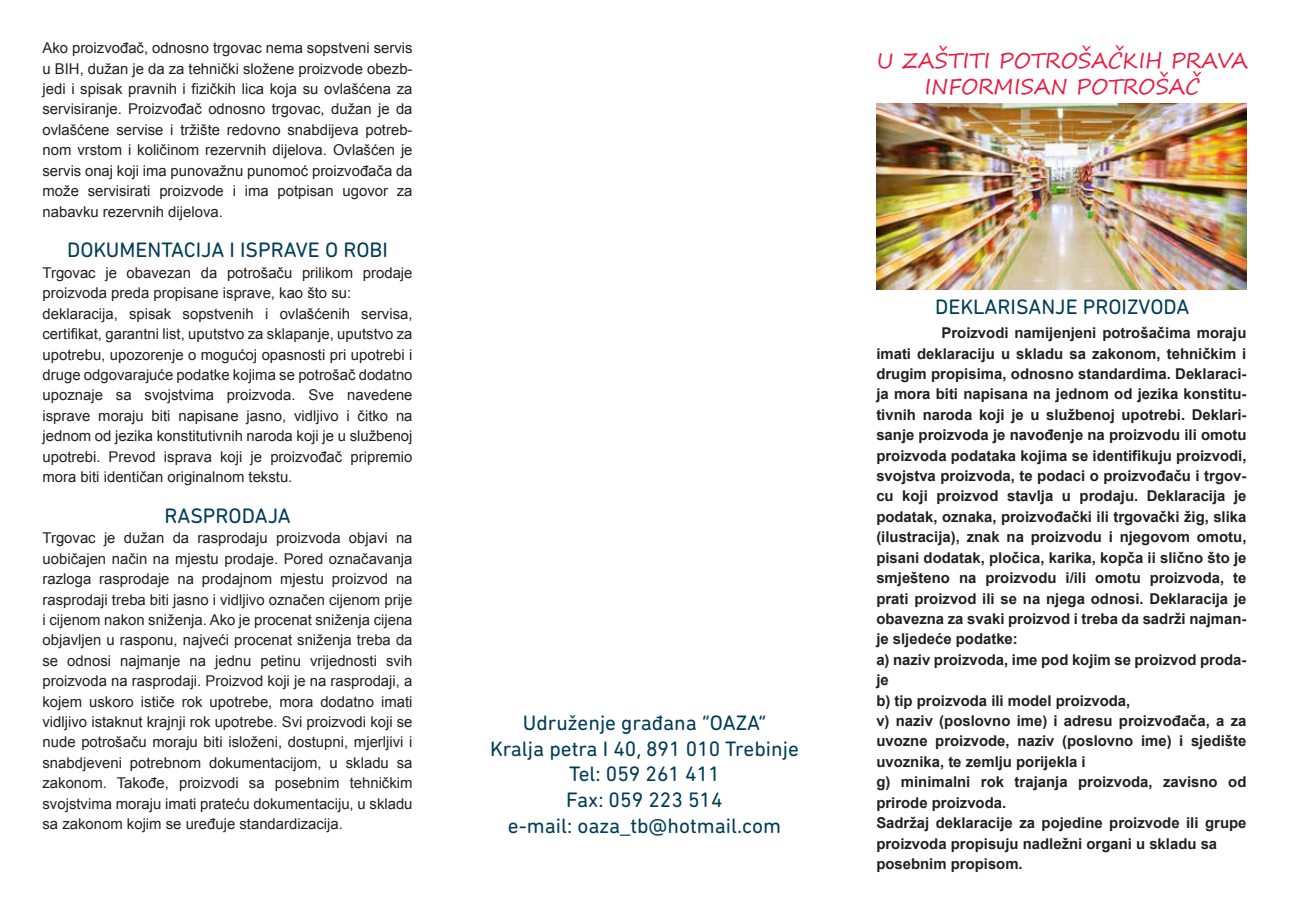
<style>
.page{position:relative;width:1289px;height:919px;background:#fff}
.page>*{position:absolute;margin:0;border:0;box-sizing:border-box;transform-origin:0 0}
.t1{font:21.3px/25.5px "DIN Next Rounded LT Pro";color:#003d58;text-align:center}
.t2{font:21.3px/25.5px "Segoe Print";color:#ed1a3e;text-align:center}
.t3{font:14.85px/20.4px "Arial";color:#231f20;text-align:justify}
.t4{font:700 14.85px/20.4px "Arial";color:#231f20}
</style>
<div class="page">
<img style="left:876px;top:103px;width:370px;height:187px">
<p class="t3" style="left:43px;top:38px;width:371px">Ako proizvođač, odnosno trgovac nema sopstveni servis u BIH, dužan je da za tehnički složene proizvode obezb&shy;jedi i spisak pravnih i fizičkih lica koja su ovlašćena za servisiranje. Proizvođač odnosno trgovac, dužan je da ovlašćene servise i tržište redovno snabdijeva potreb&shy;nom vrstom i količinom rezervnih dijelova. Ovlašćen je servis onaj koji ima punovažnu punomoć proizvođača da može servisirati proizvode i ima potpisan ugovor za nabavku rezervnih dijelova.</p>
<h1 class="t1" style="left:67px;top:237px;width:322px">DOKUMENTACIJA I ISPRAVE O ROBI</h1>
<p class="t3" style="left:43px;top:262px;width:371px;text-align:left">Trgovac je obavezan da potrošaču prilikom prodaje proizvoda preda propisane isprave, kao što su: deklaracija, spisak sopstvenih i ovlašćenih servisa, certifikat, garantni list, uputstvo za sklapanje, uputstvo za upotrebu, upozorenje o mogućoj opasnosti pri upotrebi i druge odgovarajuće podatke kojima se potrošač dodatno upoznaje sa svojstvima proizvoda. Sve navedene isprave moraju biti napisane jasno, vidljivo i čitko na jednom od jezika konstitutivnih naroda koji je u službenoj upotrebi. Prevod isprava koji je proizvođač pripremio mora biti identičan originalnom tekstu.</p>
<h1 class="t1" style="left:164px;top:502px;width:128px">RASPRODAJA</h1>
<p class="t3" style="left:43px;top:527px;width:371px">Trgovac je dužan da rasprodaju proizvoda objavi na uobičajen način na mjestu prodaje. Pored označavanja razloga rasprodaje na prodajnom mjestu proizvod na rasprodaji treba biti jasno i vidljivo označen cijenom prije i cijenom nakon sniženja. Ako je procenat sniženja cijena objavljen u rasponu, najveći procenat sniženja treba da se odnosi najmanje na jednu petinu vrijednosti svih proizvoda na rasprodaji. Proizvod koji je na rasprodaji, a kojem uskoro ističe rok upotrebe, mora dodatno imati vidljivo istaknut krajnji rok upotrebe. Svi proizvodi koji se nude potrošaču moraju biti isloženi, dostupni, mjerljivi i snabdjeveni potrebnom dokumentacijom, u skladu sa zakonom. Takođe, proizvodi sa posebnim tehničkim svojstvima moraju imati prateću dokumentaciju, u skladu sa zakonom kojim se uređuje standardizacija.</p>
<h1 class="t2" style="left:876px;top:47px;width:372px">U ZAŠTITI POTROŠAČKIH PRAVA<br>INFORMISAN POTROŠAČ</h1>
<h1 class="t1" style="left:490px;top:710px;width:310px">Udruženje građana “OAZA”<br>Kralja petra I 40, 891 010 Trebinje<br>Tel: 059 261 411<br>Fax: 059 223 514<br>e-mail: oaza_tb@hotmail.com</h1>
<h1 class="t1" style="left:935px;top:294px;width:256px">DEKLARISANJE PROIZVODA</h1>
<p class="t4" style="left:876px;top:323px;width:371px;text-indent:65px">Proizvodi namijenjeni potrošačima moraju imati deklaraciju u skladu sa zakonom, tehničkim i drugim propisima, odnosno standardima. Deklaraci&shy;ja mora biti napisana na jednom od jezika konstitu&shy;tivnih naroda koji je u službenoj upotrebi. Deklari&shy;sanje proizvoda je navođenje na proizvodu ili omotu proizvoda podataka kojima se identifikuju proizvodi, svojstva proizvoda, te podaci o proizvođaču i trgov&shy;cu koji proizvod stavlja u prodaju. Deklaracija je podatak, oznaka, proizvođački ili trgovački žig, slika (ilustracija), znak na proizvodu i njegovom omotu, pisani dodatak, pločica, karika, kopča ii slično što je smješteno na proizvodu i/ili omotu proizvoda, te prati proizvod ili se na njega odnosi. Deklaracija je obavezna za svaki proizvod i treba da sadrži najman&shy;je sljedeće podatke:<br>a) naziv proizvoda, ime pod kojim se proizvod proda&shy;je<br>b) tip proizvoda ili model proizvoda,<br>v) naziv (poslovno ime) i adresu proizvođača, a za uvozne proizvode, naziv (poslovno ime) i sjedište uvoznika, te zemlju porijekla i<br>g) minimalni rok trajanja proizvoda, zavisno od prirode proizvoda.<br>Sadržaj deklaracije za pojedine proizvode ili grupe proizvoda propisuju nadležni organi u skladu sa posebnim propisom.</p>
</div>
